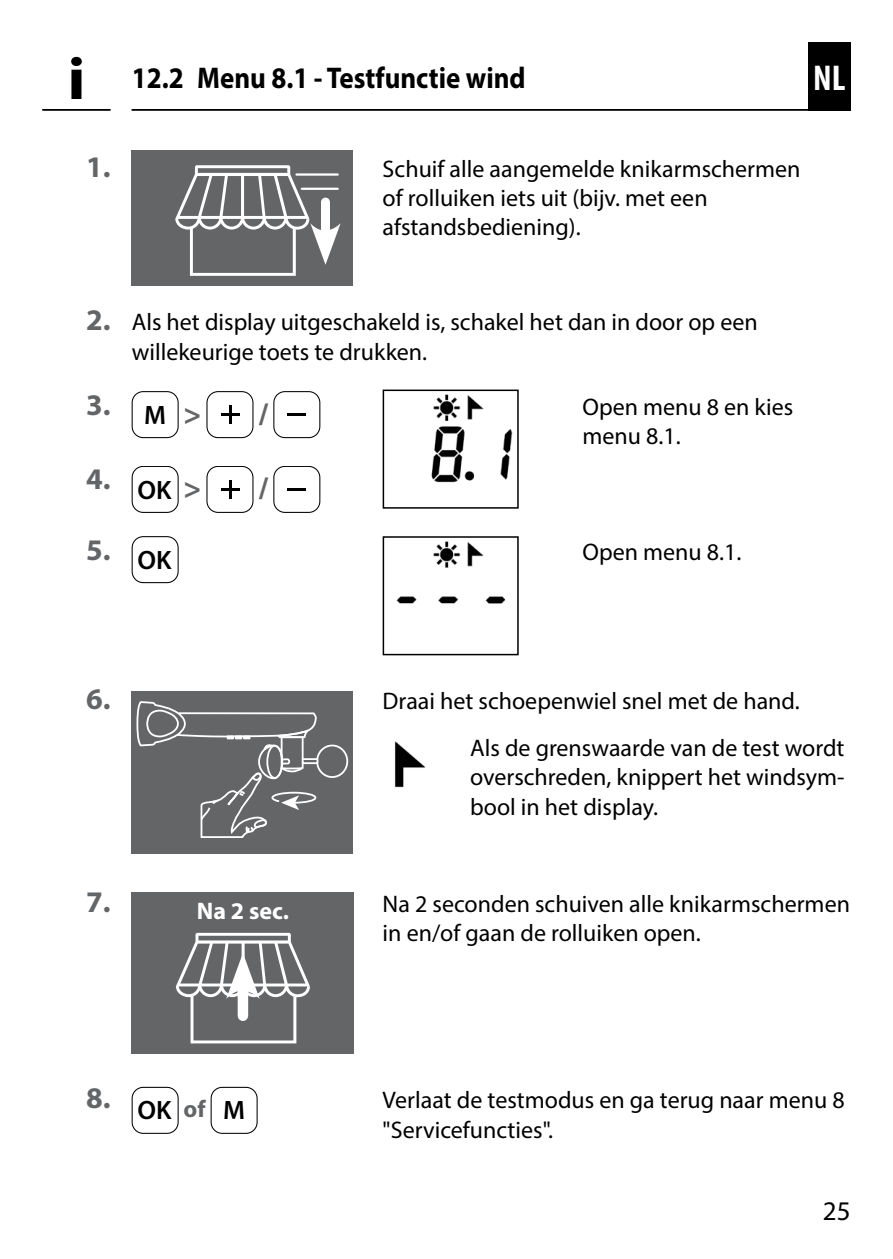
<style>
.page{position:relative;width:893px;height:1259px;background:#fff}
.page>*{position:absolute;margin:0;border:0;box-sizing:border-box;transform-origin:0 0}
.INFO-Icon{font:700 60px "Myriad Pro";color:#000;scale:1.1 1}
.t1{font:700 condensed 36px "Myriad Pro";color:#fff}
.t2{font:700 30px "Myriad Pro";color:#000;scale:.9 1}
.t3{font:700 30px "Myriad Pro";color:#646567}
.t4{font:27px "Myriad Pro";color:#000}
.t5{font:600 26.7px "Myriad Pro";color:#000}
.Fließtext_nach_Handl{font:24px/29.4px "Myriad Pro";color:#000}
.Untertitel_-_DE{font:700 24px "Myriad Pro";color:#fff}
.t6{font:700 24px "Myriad Pro";color:#646567}
.s1{font-weight:700;font-size:30px;color:#646567}
</style>
<div class="page">
<div style="left:808px;top:42px;width:42px;height:69px;background:#000"></div>
<hr style="left:132px;top:109px;width:718px;height:2px;background:#000">
<hr style="left:42px;top:109px;width:68px;height:2px;background:#000">
<div style="left:132px;top:150px;width:221px;height:135px;background:#646567"></div>
<svg style="left:175px;top:165px;width:166px;height:111px"></svg>
<div style="left:132px;top:691px;width:221px;height:162px;background:#646567"></div>
<div style="left:316px;top:744px;width:32px;height:34px;border:2px solid #fff;border-radius:50%"></div>
<svg style="left:136px;top:701px;width:183px;height:137px"></svg>
<img style="left:395px;top:741px;width:31px;height:47px">
<div style="left:132px;top:391px;width:47px;height:47px;border:1px solid #000;border-radius:11px"></div>
<div style="left:207px;top:391px;width:46px;height:47px;border:1px solid #000;border-radius:11px"></div>
<hr style="left:229px;top:405px;width:3px;height:19px;background:#000">
<hr style="left:221px;top:413px;width:18px;height:3px;background:#000">
<div style="left:273px;top:391px;width:47px;height:47px;border:1px solid #000;border-radius:11px"></div>
<hr style="left:288px;top:413px;width:18px;height:3px;background:#000">
<img style="left:431px;top:394px;width:82px;height:89px">
<div style="left:383px;top:389px;width:136px;height:119px;border:2px solid #000"></div>
<div style="left:132px;top:466px;width:47px;height:47px;border:1px solid #000;border-radius:11px"></div>
<div style="left:207px;top:466px;width:46px;height:47px;border:1px solid #000;border-radius:11px"></div>
<hr style="left:229px;top:480px;width:3px;height:19px;background:#000">
<hr style="left:221px;top:488px;width:18px;height:3px;background:#000">
<div style="left:273px;top:466px;width:47px;height:47px;border:1px solid #000;border-radius:11px"></div>
<hr style="left:288px;top:488px;width:18px;height:3px;background:#000">
<div style="left:132px;top:536px;width:47px;height:47px;border:1px solid #000;border-radius:11px"></div>
<img style="left:396px;top:541px;width:110px;height:63px">
<div style="left:383px;top:536px;width:136px;height:119px;border:2px solid #000"></div>
<div style="left:132px;top:892px;width:222px;height:162px;background:#646567"></div>
<svg style="left:176px;top:933px;width:134px;height:110px"></svg>
<div style="left:132px;top:1087px;width:47px;height:46px;border:1px solid #000;border-radius:11px"></div>
<div style="left:211px;top:1087px;width:46px;height:46px;border:1px solid #000;border-radius:11px"></div>
<p class="INFO-Icon" style="left:67px;top:40px;width:18px">i</p>
<p class="t2" style="left:132px;top:58px;width:439px">12.2 Menu 8.1 - Testfunctie wind</p>
<h2 class="t1" style="left:813px;top:55px;width:34px">NL</h2>
<p class="t3" style="left:86px;top:147px;width:26px">1.</p>
<p class="Fließtext_nach_Handl" style="left:383px;top:153px;width:419px">Schuif alle aangemelde knikarmschermen of rolluiken iets uit (bijv. met een afstandsbediening).</p>
<p class="Fließtext_nach_Handl" style="left:132px;top:307px;width:627px;text-indent:-46px"><span class="s1">2.</span> Als het display uitgeschakeld is, schakel het dan in door op een willekeurige toets te drukken.</p>
<p class="t3" style="left:86px;top:385px;width:26px">3.</p>
<p class="t5" style="left:144px;top:400px;width:23px">M</p>
<p class="t3" style="left:184px;top:394px;width:86px">&gt; /</p>
<p class="Fließtext_nach_Handl" style="left:582px;top:391px;width:212px">Open menu 8 en kies menu 8.1.</p>
<p class="t3" style="left:86px;top:460px;width:26px">4.</p>
<p class="t5" style="left:137px;top:475px;width:36px">OK</p>
<p class="t3" style="left:184px;top:469px;width:86px">&gt; /</p>
<p class="t3" style="left:86px;top:530px;width:26px">5.</p>
<p class="t5" style="left:137px;top:545px;width:36px">OK</p>
<p class="Fließtext_nach_Handl" style="left:582px;top:536px;width:160px">Open menu 8.1.</p>
<p class="t3" style="left:86px;top:679px;width:26px">6.</p>
<p class="Fließtext_nach_Handl" style="left:383px;top:685px;width:419px">Draai het schoepenwiel snel met de hand.</p>
<p class="Fließtext_nach_Handl" style="left:470px;top:733px;width:376px;text-align:justify">Als de grenswaarde van de test wordt overschreden, knippert het windsym&shy;bool in het display.</p>
<p class="t3" style="left:86px;top:882px;width:26px">7.</p>
<p class="Untertitel_-_DE" style="left:197px;top:895px;width:94px">Na 2 sec.</p>
<p class="Fließtext_nach_Handl" style="left:383px;top:888px;width:469px">Na 2 seconden schuiven alle knikarmschermen in en/of gaan de rolluiken open.</p>
<p class="t3" style="left:86px;top:1078px;width:26px">8.</p>
<p class="t5" style="left:137px;top:1095px;width:36px">OK</p>
<p class="t6" style="left:184px;top:1093px;width:24px">of</p>
<p class="t5" style="left:223px;top:1095px;width:23px">M</p>
<p class="Fließtext_nach_Handl" style="left:383px;top:1085px;width:464px">Verlaat de testmodus en ga terug naar menu 8 "Servicefuncties".</p>
<p class="t4" style="left:823px;top:1194px;width:29px">25</p>
</div>
